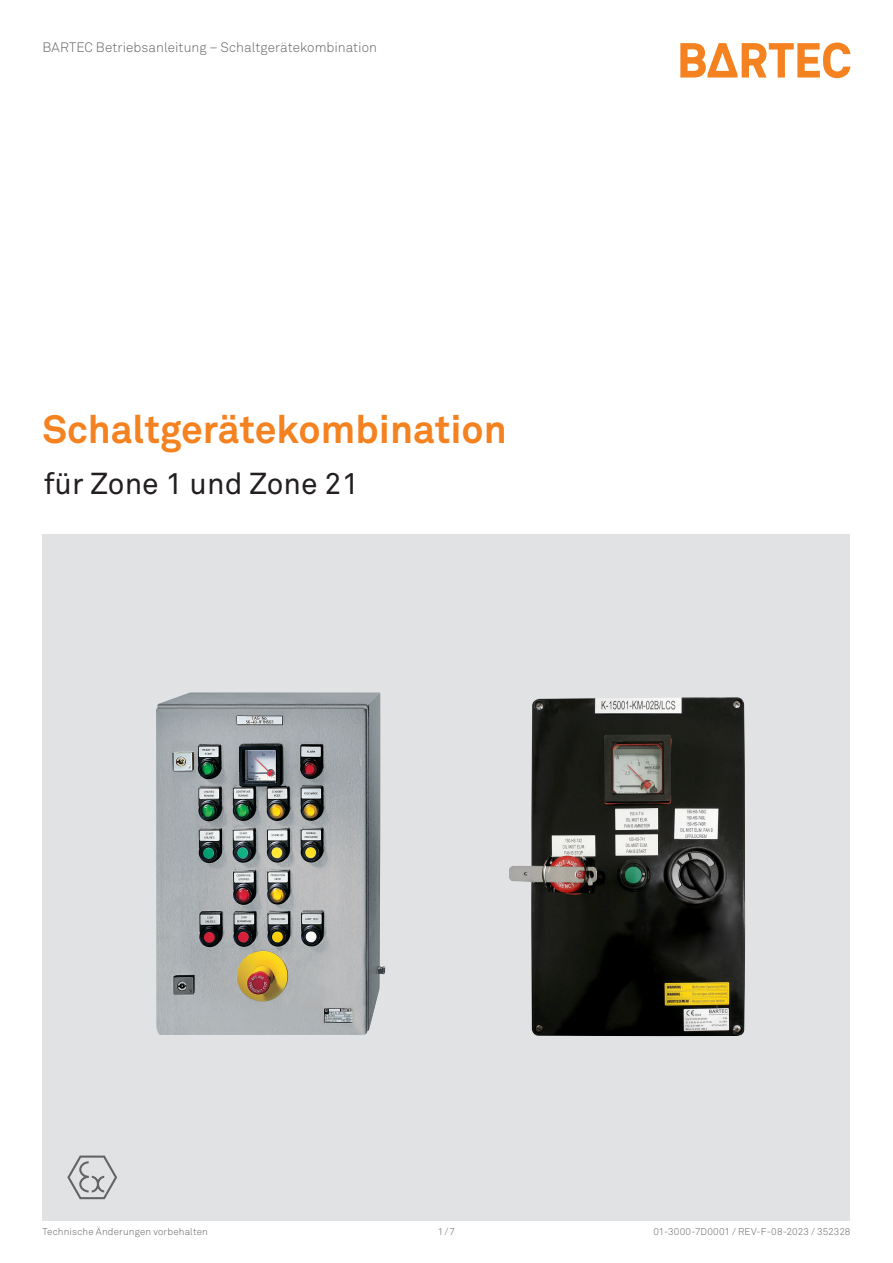
<style>
.page{position:relative;width:893px;height:1263px;background:#fff}
.page>*{position:absolute;margin:0;border:0;box-sizing:border-box;transform-origin:0 0}
.t1{font:700 39px "Akkurat Pro";color:#f58220}
.t2{font:30px "Akkurat Pro";color:#231f20}
.t3{font:300 13.5px "Akkurat Pro";letter-spacing:.005em;color:#636366}
.t4{font:300 9.75px "Akkurat Pro";letter-spacing:.015em;color:#636366}
</style>
<div class="page">
<div style="left:43px;top:534px;width:807px;height:686px;background:#e1e2e4"></div>
<svg style="left:680px;top:43px;width:170px;height:35px"></svg>
<img style="left:156px;top:692px;width:229px;height:343px">
<img style="left:509px;top:697px;width:236px;height:339px">
<svg style="left:67px;top:1155px;width:50px;height:44px"></svg>
<h3 class="t3" style="left:43px;top:39px;width:336px">BARTEC Betriebsanleitung – Schaltgerätekombination</h3>
<p class="t1" style="left:43px;top:405px;width:466px">Schaltgerätekombination</p>
<p class="t2" style="left:44px;top:466px;width:316px">für Zone 1 und Zone 21</p>
<p class="t4" style="left:43px;top:1226px;width:167px">Technische Änderungen vorbehalten</p>
<p class="t4" style="left:438px;top:1226px;width:19px">1/7</p>
<p class="t4" style="left:653px;top:1226px;width:199px">01-3000-7D0001 / REV-F-08-2023 / 352328</p>
</div>
